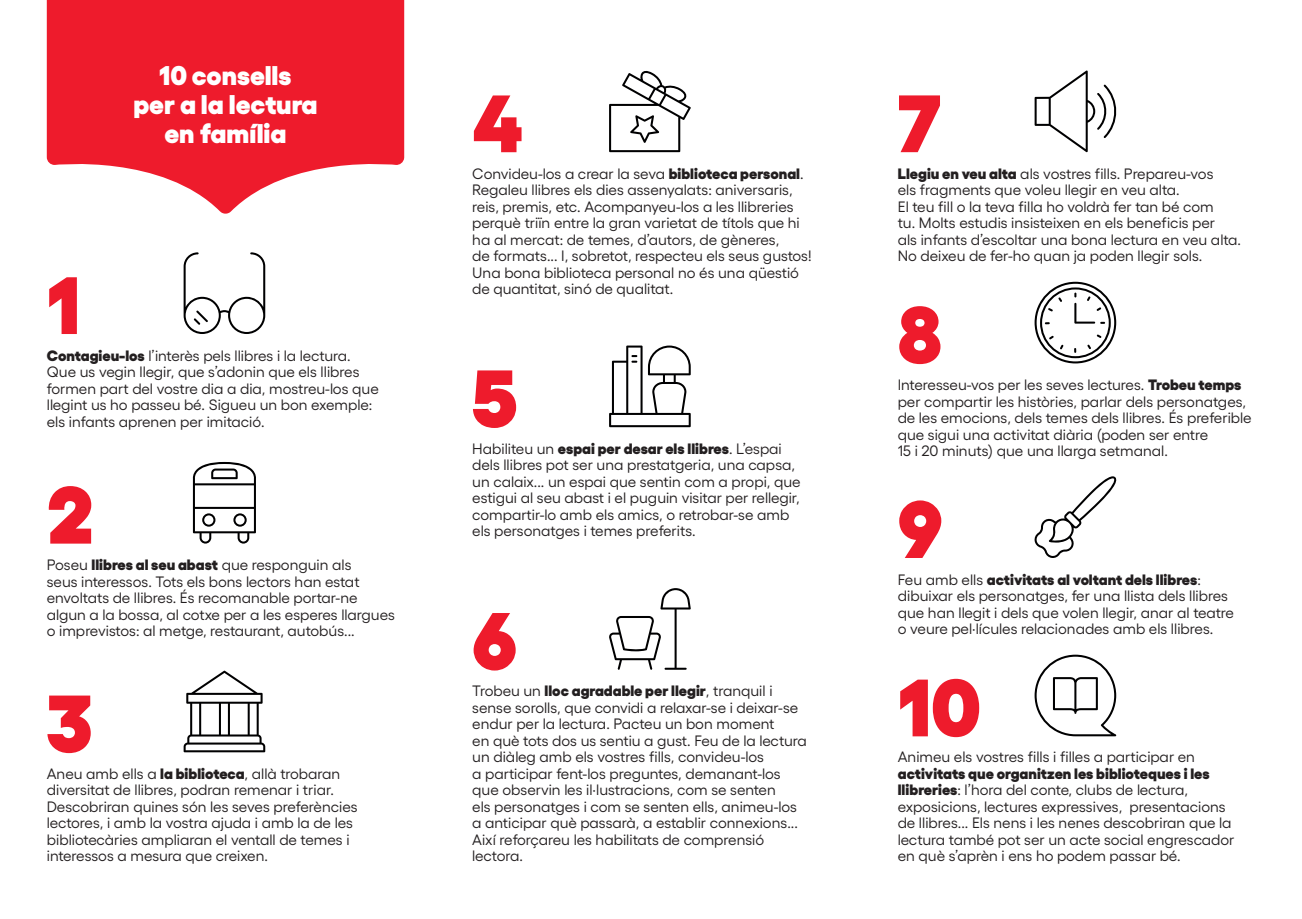
<style>
.page{position:relative;width:1302px;height:919px;background:#fff}
.page>*{position:absolute;margin:0;border:0;box-sizing:border-box;transform-origin:0 0}
.t1{font:900 81px "Gellix";color:#ee1b2c}
.t2{font:900 27px/28.5px "Gellix";color:#fff;text-align:center}
.t3{font:15px/16.5px "Gellix";color:#231f20}
.s1{font-weight:900}
</style>
<div class="page">
<svg style="left:609px;top:345px;width:81px;height:82px"></svg>
<svg style="left:609px;top:588px;width:81px;height:81px"></svg>
<svg style="left:1034px;top:282px;width:81px;height:81px"></svg>
<svg style="left:1034px;top:476px;width:83px;height:82px"></svg>
<svg style="left:183px;top:670px;width:82px;height:82px"></svg>
<svg style="left:183px;top:252px;width:82px;height:82px"></svg>
<svg style="left:609px;top:70px;width:81px;height:82px"></svg>
<svg style="left:193px;top:462px;width:63px;height:81px"></svg>
<svg style="left:47px;top:0;width:357px;height:214px;fill:#ee1b2c"></svg>
<svg style="left:1034px;top:70px;width:83px;height:82px"></svg>
<svg style="left:1034px;top:654px;width:82px;height:82px"></svg>
<h1 class="t1" style="left:47px;top:238px;width:35px">1</h1>
<h2 class="t2" style="left:133px;top:58px;width:186px">10 consells<br>per a la lectura en família</h2>
<p class="t3" style="left:47px;top:345px;width:333px"><span class="s1">Contagieu-los</span> l’interès pels llibres i la lectura.<br>Que us vegin llegir, que s’adonin que els llibres formen part del vostre dia a dia, mostreu-los que llegint us ho passeu bé. Sigueu un bon exemple: els infants aprenen per imitació.</p>
<h1 class="t1" style="left:47px;top:448px;width:48px">2</h1>
<p class="t3" style="left:47px;top:555px;width:349px">Poseu <span class="s1">llibres al seu abast</span> que responguin als<br>seus interessos. Tots els bons lectors han estat envoltats de llibres. És recomanable portar-ne algun a la bossa, al cotxe per a les esperes llargues o imprevistos: al metge, restaurant, autobús...</p>
<h1 class="t1" style="left:47px;top:656px;width:47px">3</h1>
<p class="t3" style="left:47px;top:763px;width:312px">Aneu amb ells a <span class="s1">la biblioteca</span>, allà trobaran diversitat de llibres, podran remenar i triar.<br>Descobriran quines són les seves preferències lectores, i amb la vostra ajuda i amb la de les bibliotecàries ampliaran el ventall de temes i interessos a mesura que creixen.</p>
<h1 class="t1" style="left:472px;top:56px;width:52px">4</h1>
<p class="t3" style="left:472px;top:164px;width:341px">Convideu-los a crear la seva <span class="s1">biblioteca personal</span>.<br>Regaleu llibres els dies assenyalats: aniversaris, reis, premis, etc. Acompanyeu-los a les llibreries perquè triïn entre la gran varietat de títols que hi ha al mercat: de temes, d’autors, de gèneres,<br>de formats... I, sobretot, respecteu els seus gustos!<br>Una bona biblioteca personal no és una qüestió de quantitat, sinó de qualitat.</p>
<h1 class="t1" style="left:472px;top:331px;width:47px">5</h1>
<p class="t3" style="left:472px;top:439px;width:330px">Habiliteu un <span class="s1">espai per desar els llibres</span>. L’espai dels llibres pot ser una prestatgeria, una capsa, un calaix... un espai que sentin com a propi, que estigui al seu abast i el puguin visitar per rellegir, compartir-lo amb els amics, o retrobar-se amb els personatges i temes preferits.</p>
<h1 class="t1" style="left:472px;top:574px;width:46px">6</h1>
<p class="t3" style="left:472px;top:681px;width:336px">Trobeu un <span class="s1">lloc agradable per llegir</span>, tranquil i sense sorolls, que convidi a relaxar-se i deixar-se endur per la lectura. Pacteu un bon moment<br>en què tots dos us sentiu a gust. Feu de la lectura un diàleg amb els vostres fills, convideu-los<br>a participar fent-los preguntes, demanant-los que observin les il·lustracions, com se senten<br>els personatges i com se senten ells, animeu-los a anticipar què passarà, a establir connexions...<br>Així reforçareu les habilitats de comprensió lectora.</p>
<h1 class="t1" style="left:897px;top:56px;width:45px">7</h1>
<p class="t3" style="left:897px;top:164px;width:345px"><span class="s1">Llegiu en veu alta</span> als vostres fills. Prepareu-vos<br>els fragments que voleu llegir en veu alta.<br>El teu fill o la teva filla ho voldrà fer tan bé com<br>tu. Molts estudis insisteixen en els beneficis per<br>als infants d’escoltar una bona lectura en veu alta.<br>No deixeu de fer-ho quan ja poden llegir sols.</p>
<h1 class="t1" style="left:897px;top:267px;width:46px">8</h1>
<p class="t3" style="left:897px;top:375px;width:355px">Interesseu-vos per les seves lectures. <span class="s1">Trobeu temps </span>per compartir les històries, parlar dels personatges, de les emocions, dels temes dels llibres. És preferible que sigui una activitat diària (poden ser entre<br>15 i 20 minuts) que una llarga setmanal.</p>
<h1 class="t1" style="left:897px;top:462px;width:46px">9</h1>
<p class="t3" style="left:897px;top:569px;width:338px">Feu amb ells <span class="s1">activitats al voltant dels llibres</span>: dibuixar els personatges, fer una llista dels llibres que han llegit i dels que volen llegir, anar al teatre o veure pel·lícules relacionades amb els llibres.</p>
<h1 class="t1" style="left:897px;top:640px;width:85px">10</h1>
<p class="t3" style="left:897px;top:747px;width:299px">Animeu els vostres fills i filles a participar en</p>
<p class="t3" style="left:897px;top:763px;width:338px"><span class="s1">activitats que organitzen les biblioteques i les llibreries</span>: l’hora del conte, clubs de lectura, exposicions, lectures expressives, presentacions de llibres... Els nens i les nenes descobriran que la lectura també pot ser un acte social engrescador en què s’aprèn i ens ho podem passar bé.</p>
</div>
